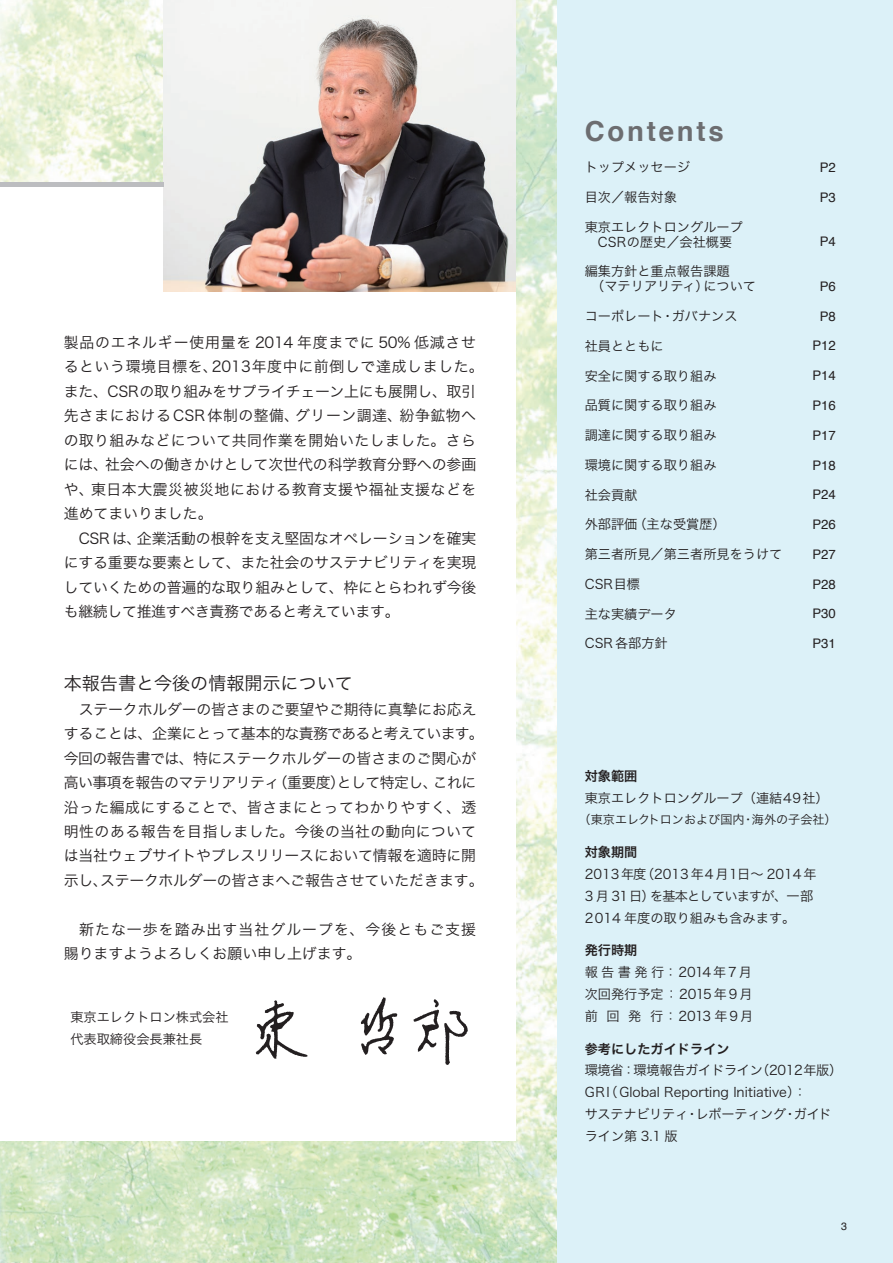
<style>
.page{position:relative;width:893px;height:1263px;background:#fff}
.page>*{position:absolute;margin:0;border:0;box-sizing:border-box;transform-origin:0 0}
.t1{font:700 27.6px "Helvetica";letter-spacing:.1em;color:#6c6d70}
.t2{font:18px "Hira Kaku Pro W3";color:#231f20}
.t3{font:14.85px/24.5px "Hira Kaku Pro W3";letter-spacing:-.005em;color:#231f20}
.t4{font:14.85px/24.5px "Hira Kaku Pro W3";letter-spacing:.07em;color:#231f20}
.t5{font:13.2px/21.8px "Hira Kaku Pro W3";color:#231f20}
.t6{font:13.2px/21.8px "Hira Kaku Pro W3";letter-spacing:-.02em;color:#231f20}
.t7{font:13.2px "Helvetica";color:#231f20}
.t8{font:13.2px "Hira Kaku Pro W6";color:#231f20}
.t9{font:12.15px "Hira Kaku Pro W3";color:#231f20}
.t10{font:10.65px "Helvetica";color:#231f20}
</style>
<div class="page">
<img style="left:0;top:0;width:557px;height:1263px">
<div style="left:557px;top:0;width:336px;height:1263px;background:#dcf1f8"></div>
<div style="left:0;top:182px;width:516px;height:959px;background:#fff"></div>
<svg style="left:256px;top:997px;width:212px;height:68px"></svg>
<img style="left:164px;top:0;width:352px;height:291px">
<div style="left:0;top:182px;width:164px;height:5px;background:#bcbdc0"></div>
<p class="t3" style="left:64px;top:329px;width:421px">製品のエネルギー使用量を 2014 年度までに 50% 低減させるという環境目標を、2013年度中に前倒しで達成しました。また、CSRの取り組みをサプライチェーン上にも展開し、取引先さまにおけるCSR体制の整備、グリーン調達、紛争鉱物への取り組みなどについて共同作業を開始いたしました。さらには、社会への働きかけとして次世代の科学教育分野への参画や、東日本大震災被災地における教育支援や福祉支援などを進めてまいりました。<br>　CSRは、企業活動の根幹を支え堅固なオペレーションを確実にする重要な要素として、また社会のサステナビリティを実現していくための普遍的な取り組みとして、枠にとらわれず今後も継続して推進すべき責務であると考えています。</p>
<p class="t2" style="left:64px;top:667px;width:291px">本報告書と今後の情報開示について</p>
<p class="t3" style="left:64px;top:696px;width:421px">　ステークホルダーの皆さまのご要望やご期待に真摯にお応えすることは、企業にとって基本的な責務であると考えています。今回の報告書では、特にステークホルダーの皆さまのご関心が高い事項を報告のマテリアリティ（重要度）として特定し、これに沿った編成にすることで、皆さまにとってわかりやすく、透明性のある報告を目指しました。今後の当社の動向については当社ウェブサイトやプレスリリースにおいて情報を適時に開示し、ステークホルダーの皆さまへご報告させていただきます。</p>
<p class="t4" style="left:64px;top:916px;width:414px">　新たな一歩を踏み出す当社グループを、今後ともご支援賜りますようよろしくお願い申し上げます。</p>
<p class="t5" style="left:70px;top:1005px;width:160px">東京エレクトロン株式会社代表取締役会長兼社長</p>
<h1 class="t1" style="left:585px;top:109px;width:141px">Contents</h1>
<p class="t5" style="left:585px;top:155px;width:107px">トップメッセージ</p>
<p class="t5" style="left:585px;top:185px;width:94px">目次／報告対象</p>
<p class="t5" style="left:585px;top:218px;width:160px;line-height:14.9px">東京エレクトロングループ　CSRの歴史／会社概要</p>
<p class="t5" style="left:585px;top:263px;width:173px;line-height:14.9px">編集方針と重点報告課題<br>　（マテリアリティ）について</p>
<p class="t5" style="left:585px;top:304px;width:154px">コーポレート・ガバナンス</p>
<p class="t5" style="left:585px;top:334px;width:81px">社員とともに</p>
<p class="t5" style="left:585px;top:364px;width:133px">安全に関する取り組み</p>
<p class="t5" style="left:585px;top:393px;width:133px">品質に関する取り組み</p>
<p class="t5" style="left:585px;top:423px;width:133px">調達に関する取り組み</p>
<p class="t5" style="left:585px;top:453px;width:133px">環境に関する取り組み</p>
<p class="t5" style="left:585px;top:483px;width:54px">社会貢献</p>
<p class="t5" style="left:585px;top:512px;width:143px">外部評価（主な受賞歴）</p>
<p class="t5" style="left:585px;top:542px;width:199px">第三者所見／第三者所見をうけて</p>
<p class="t5" style="left:585px;top:572px;width:57px">CSR目標</p>
<p class="t5" style="left:585px;top:602px;width:94px">主な実績データ</p>
<p class="t5" style="left:585px;top:632px;width:85px">CSR各部方針</p>
<p class="t7" style="left:820px;top:157px;width:18px">P2</p>
<p class="t7" style="left:820px;top:187px;width:18px">P3</p>
<p class="t7" style="left:820px;top:231px;width:18px">P4</p>
<p class="t7" style="left:820px;top:276px;width:18px">P6</p>
<p class="t7" style="left:820px;top:306px;width:18px">P8</p>
<p class="t7" style="left:812px;top:336px;width:25px">P12</p>
<p class="t7" style="left:812px;top:365px;width:25px">P14</p>
<p class="t7" style="left:812px;top:395px;width:25px">P16</p>
<p class="t7" style="left:812px;top:425px;width:25px">P17</p>
<p class="t7" style="left:812px;top:455px;width:25px">P18</p>
<p class="t7" style="left:812px;top:484px;width:25px">P24</p>
<p class="t7" style="left:812px;top:514px;width:25px">P26</p>
<p class="t7" style="left:812px;top:544px;width:25px">P27</p>
<p class="t7" style="left:812px;top:574px;width:25px">P28</p>
<p class="t7" style="left:812px;top:603px;width:25px">P30</p>
<p class="t7" style="left:812px;top:633px;width:25px">P31</p>
<p class="t8" style="left:585px;top:764px;width:54px">対象範囲</p>
<p class="t5" style="left:585px;top:786px;width:246px">東京エレクトロングループ（連結49社）</p>
<p class="t9" style="left:579px;top:809px;width:260px">（東京エレクトロンおよび国内・海外の子会社）</p>
<p class="t8" style="left:585px;top:840px;width:54px">対象期間</p>
<p class="t5" style="left:585px;top:862px;width:234px">2013年度（2013年4月1日～ 2014年<br>3 月 31日）を基本としていますが、一部<br>2014 年度の取り組みも含みます。</p>
<p class="t8" style="left:585px;top:938px;width:54px">発行時期</p>
<p class="t5" style="left:585px;top:960px;width:170px;text-align:justify">報告書発行： 2014年7月次回発行予定 ： 2015年9月前 回 発 行： 2013 年9月</p>
<p class="t8" style="left:585px;top:1036px;width:146px">参考にしたガイドライン</p>
<p class="t6" style="left:585px;top:1058px;width:259px">環境省：環境報告ガイドライン（2012年版）<br>GRI（ Global Reporting Initiative）：<br>サステナビリティ・レポーティング・ガイドライン第 3.1 版</p>
<p class="t10" style="left:841px;top:1217px;width:7px">3</p>
</div>
